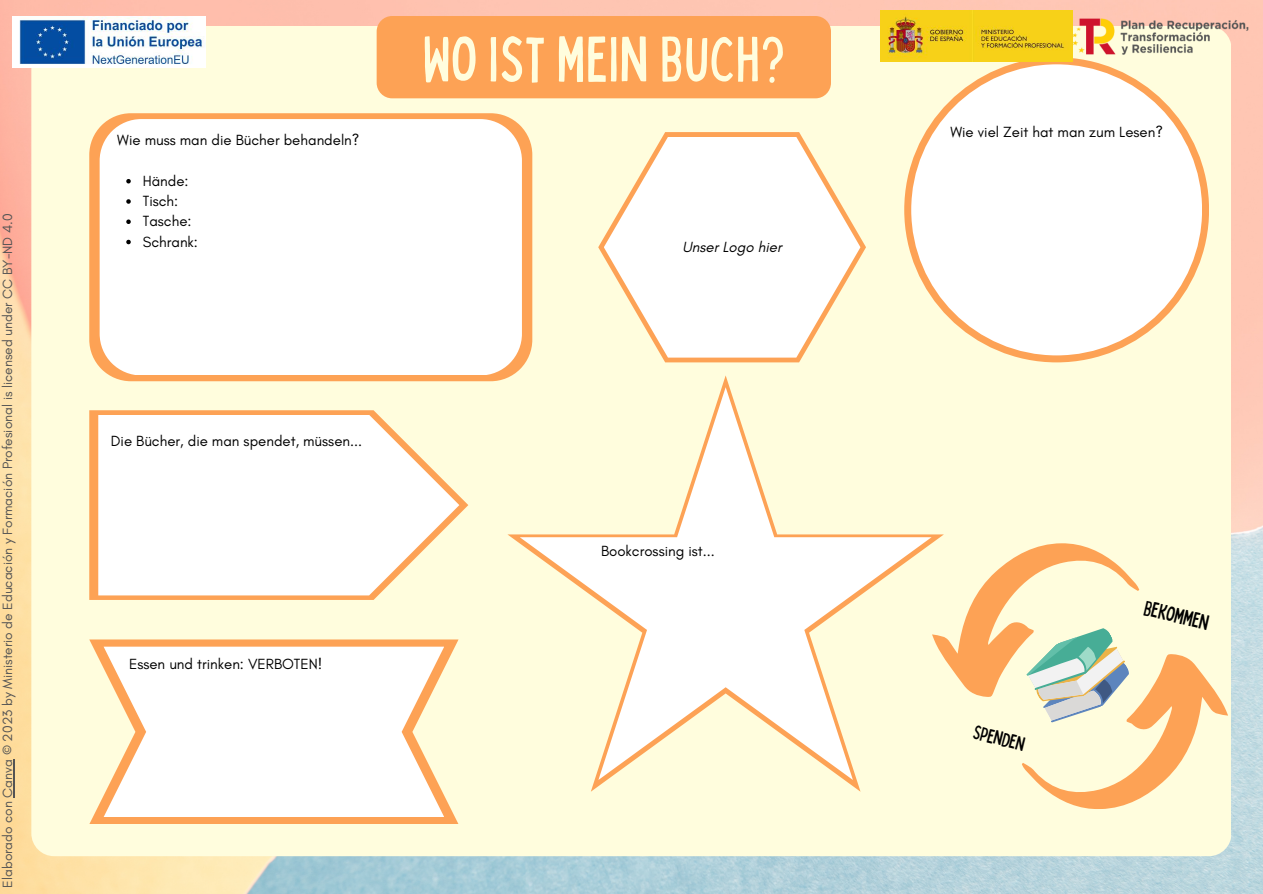
<style>
.page{position:relative;width:1263px;height:894px;background:#fff}
.page>*{position:absolute;margin:0;border:0;box-sizing:border-box;transform-origin:0 0}
.t1{font:condensed 63.6px "Bobby Jones";letter-spacing:.02em;color:#fffddd}
.t2{font:condensed 21px "Bobby Jones";color:#000}
.t3{font:condensed 19.5px "Bobby Jones";color:#000}
.t4{font:15px/20.2px "Glacial Indifference";color:#000}
.t5{font:italic 15px "Glacial Indifference";color:#000}
.t6{font:13.65px "Glacial Indifference";color:#545454}
</style>
<div class="page">
<img style="left:0;top:0;width:1263px;height:893px">
<div style="left:31px;top:26px;width:1200px;height:830px;background:#fffddd;border-radius:23px"></div>
<div style="left:377px;top:16px;width:454px;height:82px;background:#fda255;border-radius:16px"></div>
<svg style="left:89px;top:113px;width:443px;height:268px;background:#fdb16d"></svg>
<svg style="left:89px;top:410px;width:379px;height:189px;fill:#fda255"></svg>
<svg style="left:598px;top:132px;width:268px;height:230px"></svg>
<svg style="left:89px;top:639px;width:370px;height:185px"></svg>
<div style="left:904px;top:57px;width:305px;height:305px;background:#fda255;border-radius:50%"></div>
<div style="left:100px;top:119px;width:422px;height:255px;background:#fff"></div>
<svg style="left:98px;top:414px;width:361px;height:181px;background:#fefcf7"></svg>
<svg style="left:104px;top:646px;width:340px;height:170px;background:#fef9f2"></svg>
<svg style="left:520px;top:387px;width:411px;height:392px"></svg>
<svg style="left:604px;top:137px;width:256px;height:220px;fill:#fff"></svg>
<div style="left:911px;top:64px;width:291px;height:291px;background:#fff;border-radius:50%"></div>
<svg style="left:932px;top:543px;width:296px;height:266px"></svg>
<svg style="left:126px;top:179px;width:5px;height:4px"></svg>
<svg style="left:126px;top:199px;width:5px;height:5px"></svg>
<svg style="left:126px;top:219px;width:5px;height:5px"></svg>
<svg style="left:126px;top:240px;width:5px;height:4px"></svg>
<hr style="left:13px;top:759px;width:2px;height:38px;background:#545454">
<img style="left:12px;top:17px;width:193px;height:51px">
<img style="left:881px;top:11px;width:191px;height:51px">
<img style="left:1064px;top:12px;width:192px;height:48px">
<p class="t6" style="left:-1px;top:887px;width:675px;rotate:-90deg">Elaborado con Canva © 2023 by Ministerio de Educación y Formación Profesional is licensed under CC BY-ND 4.0</p>
<p class="t4" style="left:117px;top:130px;width:244px">Wie muss man die Bücher behandeln?</p>
<p class="t4" style="left:143px;top:170px;width:57px">Hände:<br>Tisch:<br>Tasche:<br>Schrank:</p>
<h1 class="t1" style="left:423px;top:18px;width:363px">WO IST MEIN BUCH?</h1>
<p class="t5" style="left:683px;top:237px;width:101px">Unser Logo hier</p>
<p class="t4" style="left:111px;top:430px;width:253px">Die Bücher, die man spendet, müssen...</p>
<p class="t4" style="left:129px;top:653px;width:195px">Essen und trinken: VERBOTEN!</p>
<p class="t4" style="left:601px;top:540px;width:115px">Bookcrossing ist...</p>
<p class="t4" style="left:950px;top:121px;width:214px">Wie viel Zeit hat man zum Lesen?</p>
<h3 class="t3" style="left:977px;top:719px;width:54px;rotate:15deg">SPENDEN</h3>
<h2 class="t2" style="left:1148px;top:594px;width:67px;rotate:14deg">BEKOMMEN</h2>
</div>
